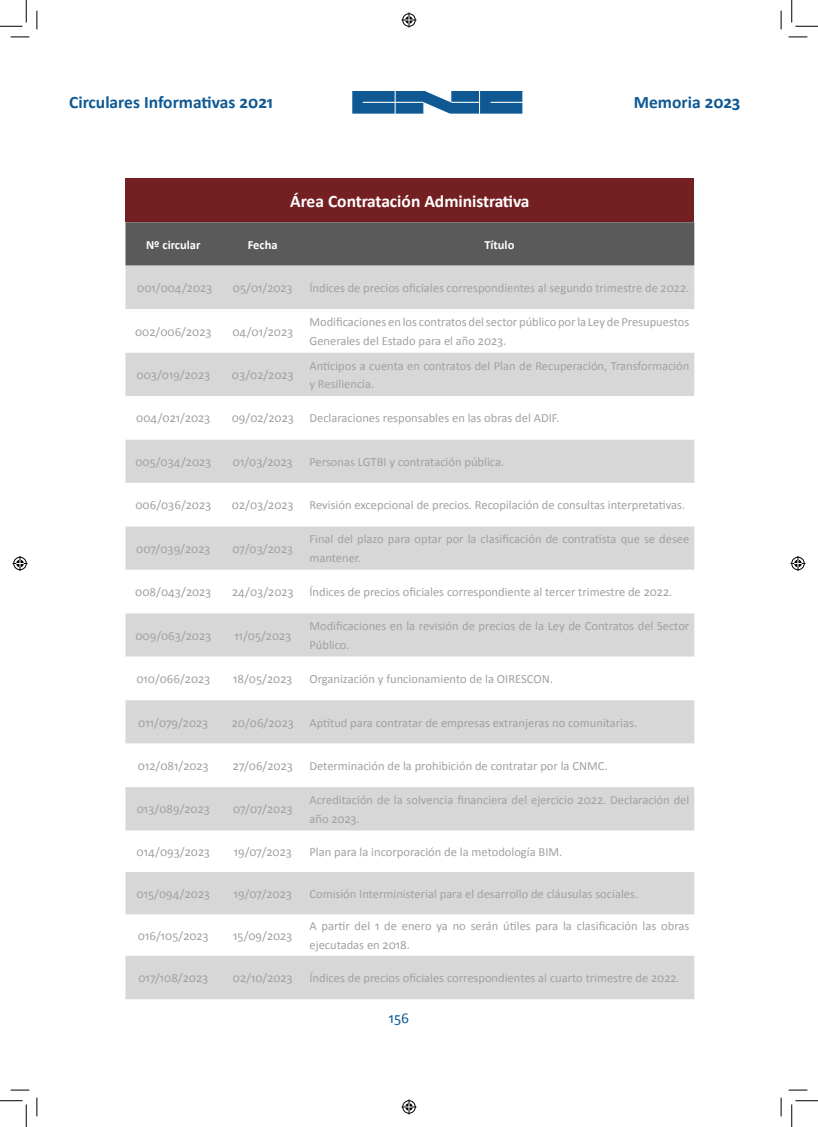
<style>
.page{position:relative;width:818px;height:1127px;background:#fff}
.page>*{position:absolute;margin:0;border:0;box-sizing:border-box;transform-origin:0 0}
.t1{font:700 17.5px "Calibri";color:#0e5994}
.t2{font:700 17.5px "Calibri";color:#fff}
.t3{font:15px "Calibri";color:#0e5994}
.t4{font:12.5px/18.8px "Calibri";color:#a0a1a5}
.t5{font:700 12.5px "Calibri";color:#fff}
</style>
<div class="page">
<svg style="left:352px;top:91px;width:171px;height:23px;background:#3070a3"></svg>
<div style="left:125px;top:179px;width:569px;height:43px;background:#741f21"></div>
<div style="left:125px;top:222px;width:569px;height:43px;background:#5a5a5a"></div>
<svg style="left:125px;top:265px;width:569px;height:733px;fill:#d7d7d7"></svg>
<svg style="left:125px;top:309px;width:569px;height:477px"></svg>
<svg style="left:11px;top:36px;width:18px;height:2px"></svg>
<svg style="left:788px;top:36px;width:19px;height:2px"></svg>
<svg style="left:11px;top:1089px;width:18px;height:1px"></svg>
<svg style="left:788px;top:1089px;width:19px;height:1px"></svg>
<svg style="left:36px;top:11px;width:2px;height:18px"></svg>
<svg style="left:36px;top:1097px;width:2px;height:18px"></svg>
<svg style="left:780px;top:11px;width:2px;height:18px"></svg>
<svg style="left:780px;top:1097px;width:2px;height:18px"></svg>
<svg style="left:0;top:0;width:27px;height:27px"></svg>
<svg style="left:0;top:1100px;width:27px;height:26px"></svg>
<svg style="left:791px;top:0;width:27px;height:27px"></svg>
<svg style="left:791px;top:1100px;width:27px;height:26px"></svg>
<svg style="left:401px;top:13px;width:15px;height:15px"></svg>
<svg style="left:401px;top:1099px;width:15px;height:15px"></svg>
<svg style="left:13px;top:556px;width:15px;height:15px"></svg>
<svg style="left:790px;top:556px;width:15px;height:15px"></svg>
<h1 class="t1" style="left:69px;top:91px;width:206px">Circulares Informativas 2021</h1>
<h1 class="t1" style="left:634px;top:91px;width:108px">Memoria 2023</h1>
<p class="t2" style="left:290px;top:190px;width:241px">Área Contratación Administrativa</p>
<p class="t5" style="left:146px;top:237px;width:56px">Nº circular</p>
<p class="t5" style="left:248px;top:237px;width:31px">Fecha</p>
<p class="t5" style="left:484px;top:237px;width:32px">Título</p>
<p class="t4" style="left:137px;top:278px;width:77px">001/004/2023</p>
<p class="t4" style="left:233px;top:278px;width:61px">05/01/2023</p>
<p class="t4" style="left:309px;top:278px;width:381px">Índices de precios oficiales correspondientes al segundo trimestre de 2022.</p>
<p class="t4" style="left:135px;top:321px;width:78px">002/006/2023</p>
<p class="t4" style="left:232px;top:321px;width:62px">04/01/2023</p>
<p class="t4" style="left:309px;top:312px;width:381px">Modificaciones en los contratos del sector público por la Ley de Presupuestos<br>Generales del Estado para el año 2023.</p>
<p class="t4" style="left:137px;top:365px;width:75px">003/019/2023</p>
<p class="t4" style="left:232px;top:365px;width:63px">03/02/2023</p>
<p class="t4" style="left:309px;top:355px;width:381px">Anticipos a cuenta en contratos del Plan de Recuperación, Transformación y Resiliencia.</p>
<p class="t4" style="left:136px;top:408px;width:76px">004/021/2023</p>
<p class="t4" style="left:232px;top:408px;width:63px">09/02/2023</p>
<p class="t4" style="left:309px;top:408px;width:252px">Declaraciones responsables en las obras del ADIF.</p>
<p class="t4" style="left:135px;top:451px;width:77px">005/034/2023</p>
<p class="t4" style="left:233px;top:451px;width:61px">01/03/2023</p>
<p class="t4" style="left:309px;top:451px;width:196px">Personas LGTBI y contratación pública.</p>
<p class="t4" style="left:135px;top:495px;width:77px">006/036/2023</p>
<p class="t4" style="left:232px;top:495px;width:63px">02/03/2023</p>
<p class="t4" style="left:309px;top:495px;width:377px">Revisión excepcional de precios. Recopilación de consultas interpretativas.</p>
<p class="t4" style="left:136px;top:538px;width:76px">007/039/2023</p>
<p class="t4" style="left:233px;top:538px;width:62px">07/03/2023</p>
<p class="t4" style="left:309px;top:529px;width:381px">Final del plazo para optar por la clasificación de contratista que se desee mantener.</p>
<p class="t4" style="left:135px;top:582px;width:77px">008/043/2023</p>
<p class="t4" style="left:232px;top:582px;width:63px">24/03/2023</p>
<p class="t4" style="left:309px;top:582px;width:364px">Índices de precios oficiales correspondiente al tercer trimestre de 2022.</p>
<p class="t4" style="left:135px;top:625px;width:77px">009/063/2023</p>
<p class="t4" style="left:234px;top:625px;width:58px">11/05/2023</p>
<p class="t4" style="left:309px;top:616px;width:381px">Modificaciones en la revisión de precios de la Ley de Contratos del Sector<br>Público.</p>
<p class="t4" style="left:136px;top:668px;width:75px">010/066/2023</p>
<p class="t4" style="left:233px;top:668px;width:61px">18/05/2023</p>
<p class="t4" style="left:309px;top:668px;width:245px">Organización y funcionamiento de la OIRESCON.</p>
<p class="t4" style="left:138px;top:712px;width:71px">011/079/2023</p>
<p class="t4" style="left:232px;top:712px;width:63px">20/06/2023</p>
<p class="t4" style="left:309px;top:712px;width:329px">Aptitud para contratar de empresas extranjeras no comunitarias.</p>
<p class="t4" style="left:138px;top:755px;width:72px">012/081/2023</p>
<p class="t4" style="left:233px;top:755px;width:62px">27/06/2023</p>
<p class="t4" style="left:309px;top:755px;width:300px">Determinación de la prohibición de contratar por la CNMC.</p>
<p class="t4" style="left:137px;top:799px;width:75px">013/089/2023</p>
<p class="t4" style="left:233px;top:799px;width:61px">07/07/2023</p>
<p class="t4" style="left:309px;top:789px;width:381px">Acreditación de la solvencia financiera del ejercicio 2022. Declaración del año 2023.</p>
<p class="t4" style="left:137px;top:841px;width:75px">014/093/2023</p>
<p class="t4" style="left:234px;top:841px;width:60px">19/07/2023</p>
<p class="t4" style="left:309px;top:841px;width:254px">Plan para la incorporación de la metodología BIM.</p>
<p class="t4" style="left:137px;top:883px;width:75px">015/094/2023</p>
<p class="t4" style="left:234px;top:883px;width:60px">19/07/2023</p>
<p class="t4" style="left:309px;top:883px;width:330px">Comisión Interministerial para el desarrollo de cláusulas sociales.</p>
<p class="t4" style="left:138px;top:925px;width:72px">016/105/2023</p>
<p class="t4" style="left:233px;top:925px;width:61px">15/09/2023</p>
<p class="t4" style="left:309px;top:916px;width:381px">A partir del 1 de enero ya no serán útiles para la clasificación las obras ejecutadas en 2018.</p>
<p class="t4" style="left:138px;top:967px;width:71px">017/108/2023</p>
<p class="t4" style="left:233px;top:967px;width:61px">02/10/2023</p>
<p class="t4" style="left:309px;top:967px;width:372px">Índices de precios oficiales correspondientes al cuarto trimestre de 2022.</p>
<p class="t3" style="left:389px;top:1008px;width:22px">156</p>
</div>
